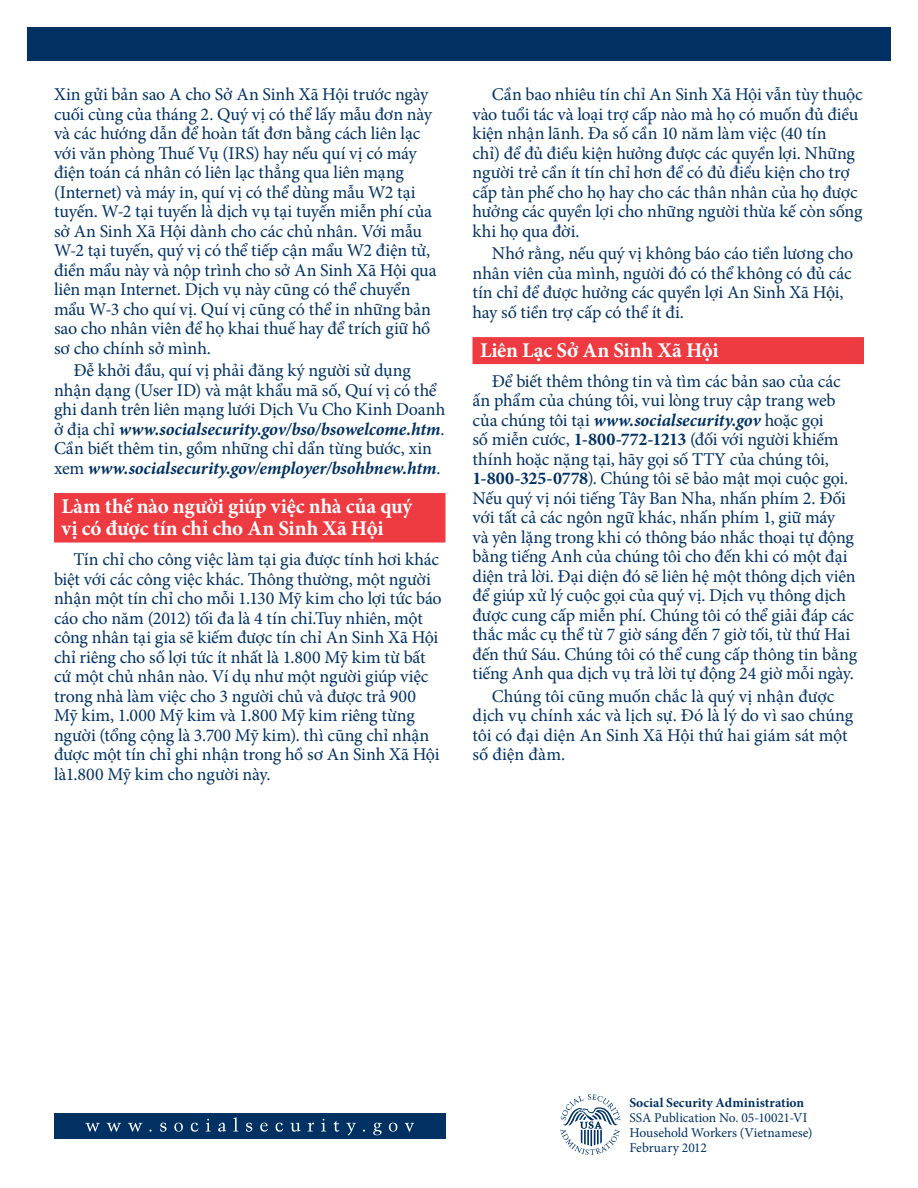
<style>
.page{position:relative;width:918px;height:1188px;background:#fff}
.page>*{position:absolute;margin:0;border:0;box-sizing:border-box;transform-origin:0 0}
.H1-2{font:700 21px/22.5px "Minion Pro";letter-spacing:-.01em;color:#fff}
.H1-1{font:700 21px "Minion Pro";letter-spacing:-.005em;color:#fff}
.Paragraph{font:18px/19.5px "Minion Pro";letter-spacing:-.01em;color:#003163}
.Pub_Info{font:13.5px "Minion Pro";letter-spacing:-.005em;color:#003163}
.Pub_Info-2{font:700 13.5px "Minion Pro";letter-spacing:.005em;color:#003163}
.s1{font-weight:700;font-style:italic}
.s2{font-weight:700}
</style>
<div class="page">
<div style="left:27px;top:27px;width:864px;height:34px;background:#003163"></div>
<div style="left:54px;top:1114px;width:392px;height:25px;background:#003163"></div>
<svg style="left:85px;top:1117px;width:329px;height:19px"></svg>
<div style="left:54px;top:493px;width:392px;height:50px;background:#ee3a41"></div>
<div style="left:472px;top:337px;width:392px;height:27px;background:#ee3a41"></div>
<svg style="left:560px;top:1094px;width:61px;height:61px"></svg>
<p class="Paragraph" style="left:54px;top:85px;width:384px">Xin gửi bản sao A cho Sở An Sinh Xã Hội trước ngày cuối cùng của tháng 2. Quý vị có thể lấy mẫu đơn này và các hướng dẫn để hoàn tất đơn bằng cách liên lạc với văn phòng Thuế Vụ (IRS) hay nếu quí vị có máy điện toán cá nhân có liên lạc thẳng qua liên mạng (Internet) và máy in, quí vị có thể dùng mẫu W2 tại tuyến. W-2 tại tuyến là dịch vụ tại tuyến miễn phí của sở An Sinh Xã Hội dành cho các chủ nhân. Với mẫu W-2 tại tuyến, quý vị có thể tiếp cận mẩu W2 điện tử, điền mẩu này và nộp trình cho sở An Sinh Xã Hội qua liên mạn Internet. Dịch vụ này cũng có thể chuyển mẩu W-3 cho quí vị. Quí vị cũng có thể in những bản sao cho nhân viên để họ khai thuế hay để trích giữ hồ sơ cho chính sở mình.</p>
<p class="Paragraph" style="left:54px;top:361px;width:393px;text-indent:19px">Ðễ khởi đầu, quí vị phải đăng ký người sử dụng nhận dạng (User ID) và mật khẩu mã số, Quí vị có thể ghi danh trên liên mạng lưới Dịch Vu Cho Kinh Doanh ở địa chỉ <span class="s1">www.socialsecurity.gov/bso/bsowelcome.htm</span>.<br>Cần biết thêm tin, gồm những chỉ dẩn từng bước, xin xem <span class="s1">www.socialsecurity.gov/employer/bsohbnew.htm</span>.</p>
<h1 class="H1-2" style="left:62px;top:494px;width:352px">Làm thế nào người giúp việc nhà của quý vị có được tín chỉ cho An Sinh Xã Hội</h1>
<p class="Paragraph" style="left:54px;top:550px;width:389px;text-indent:19px">Tín chỉ cho công việc làm tại gia được tính hơi khác biệt với các công việc khác. Thông thường, một người nhận một tín chỉ cho mỗi 1.130 Mỹ kim cho lợi tức báo cáo cho năm (2012) tối đa là 4 tín chỉ.Tuy nhiên, một công nhân tại gia sẽ kiếm được tín chỉ An Sinh Xã Hội chỉ riêng cho số lợi tức ít nhất là 1.800 Mỹ kim từ bất cứ một chủ nhân nào. Ví dụ như một người giúp việc trong nhà làm việc cho 3 người chủ và được trả 900<br>Mỹ kim, 1.000 Mỹ kim và 1.800 Mỹ kim riêng từng người (tổng cộng là 3.700 Mỹ kim). thì cũng chỉ nhận được một tín chỉ ghi nhận trong hồ sơ An Sinh Xã Hội là1.800 Mỹ kim cho người này.</p>
<p class="Paragraph" style="left:472px;top:85px;width:392px;text-indent:19px">Cần bao nhiêu tín chỉ An Sinh Xã Hội vẫn tùy thuộc vào tuổi tác và loại trợ cấp nào mà họ có muốn đủ điều kiện nhận lãnh. Ða số cần 10 năm làm việc (40 tín<br>chỉ) để đủ điều kiện hưởng được các quyền lợi. Những người trẻ cần ít tín chỉ hơn để có đủ điều kiện cho trợ cấp tàn phế cho họ hay cho các thân nhân của họ được hưởng các quyền lợi cho những người thừa kế còn sống khi họ qua đời.</p>
<p class="Paragraph" style="left:472px;top:244px;width:382px;text-indent:19px">Nhớ rằng, nếu quý vị không báo cáo tiền lương cho nhân viên của mình, người đó có thể không có đủ các tín chỉ để được hưởng các quyền lợi An Sinh Xã Hội, hay số tiền trợ cấp có thể ít đi.</p>
<h1 class="H1-1" style="left:480px;top:335px;width:240px">Liên Lạc Sở An Sinh Xã Hội</h1>
<p class="Paragraph" style="left:472px;top:371px;width:386px;text-indent:19px">Để biết thêm thông tin và tìm các bản sao của các ấn phẩm của chúng tôi, vui lòng truy cập trang web của chúng tôi tại <span class="s1">www.socialsecurity.gov</span> hoặc gọi<br>số miễn cước, <span class="s2">1-800-772-1213</span> (đối với người khiếm thính hoặc nặng tại, hãy gọi số TTY của chúng tôi, <span class="s2">1-800-325-0778</span>). Chúng tôi sẽ bảo mật mọi cuộc gọi.<br>Nếu quý vị nói tiếng Tây Ban Nha, nhấn phím 2. Đối với tất cả các ngôn ngữ khác, nhấn phím 1, giữ máy<br>và yên lặng trong khi có thông báo nhắc thoại tự động bằng tiếng Anh của chúng tôi cho đến khi có một đại diện trả lời. Đại diện đó sẽ liên hệ một thông dịch viên để giúp xử lý cuộc gọi của quý vị. Dịch vụ thông dịch được cung cấp miễn phí. Chúng tôi có thể giải đáp các thắc mắc cụ thể từ 7 giờ sáng đến 7 giờ tối, từ thứ Hai đến thứ Sáu. Chúng tôi có thể cung cấp thông tin bằng tiếng Anh qua dịch vụ trả lời tự động 24 giờ mỗi ngày.</p>
<p class="Paragraph" style="left:473px;top:687px;width:382px;text-indent:19px">Chúng tôi cũng muốn chắc là quý vị nhận được dịch vụ chính xác và lịch sự. Ðó là lý do vì sao chúng tôi có đại diện An Sinh Xã Hội thứ hai giám sát một số điện đàm.</p>
<p class="Pub_Info-2" style="left:629px;top:1093px;width:176px">Social Security Administration</p>
<p class="Pub_Info" style="left:629px;top:1109px;width:180px">SSA Publication No. 05-10021-VI</p>
<p class="Pub_Info" style="left:629px;top:1124px;width:185px">Household Workers (Vietnamese)</p>
<p class="Pub_Info" style="left:629px;top:1139px;width:79px">February 2012</p>
</div>
